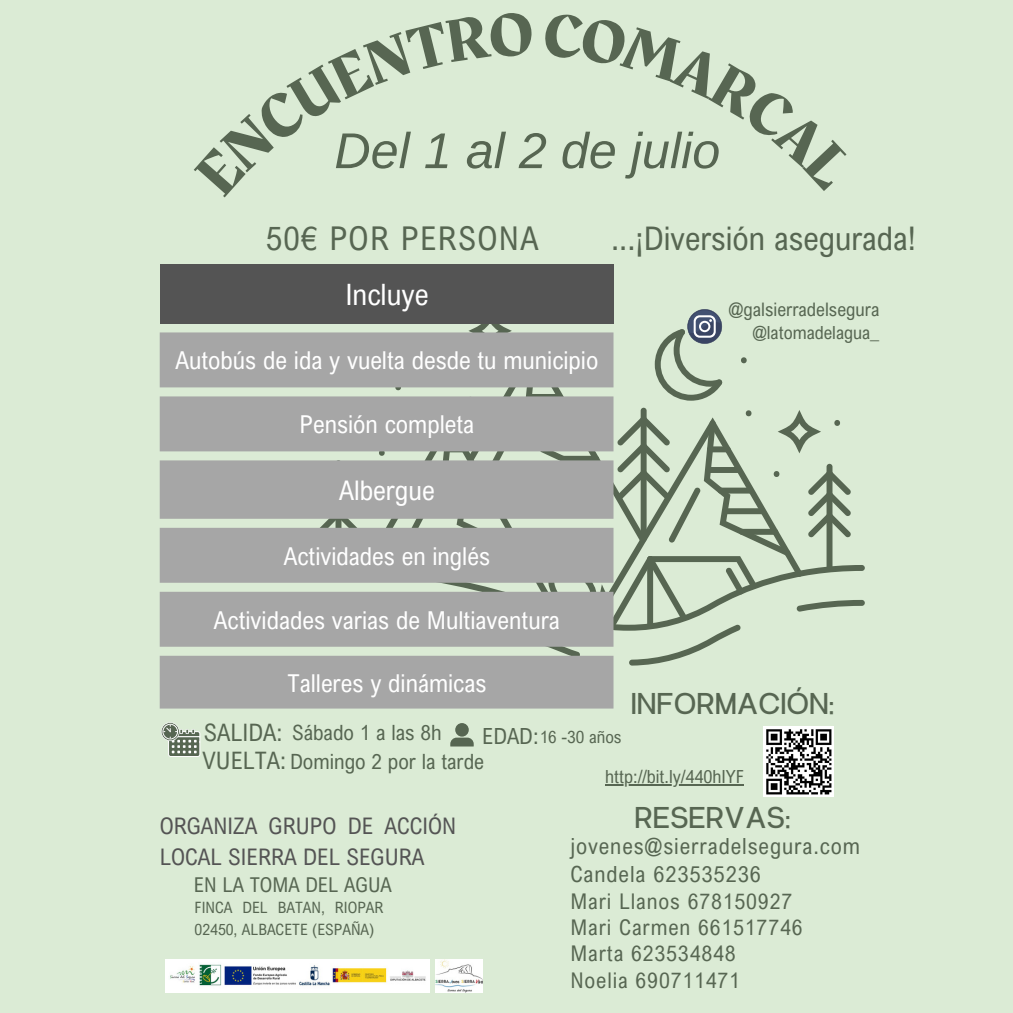
<style>
.page{position:relative;width:1013px;height:1013px;background:#fff}
.page>*{position:absolute;margin:0;border:0;box-sizing:border-box;transform-origin:0 0}
.t1{font:italic 50.25px "Arimo";color:#576652}
.t2{font:32.75px "Arial Nova Cond";letter-spacing:.04em;color:#576652}
.t3{font:32.5px "Arial Nova Cond";color:#576652}
.t4{font:30.12px "Radio Grotesk";letter-spacing:.04em;color:#576652}
.t5{font:29.5px "Arial Nova Cond";color:#fff}
.t6{font:27px "Arial Nova Cond";color:#fff}
.t7{font:24.62px "Arial Nova Cond";color:#fff}
.t8{font:24px "Arial Nova Cond";color:#576652}
.t9{font:22.88px/31px "Arial Nova Cond";color:#545454}
.t10{font:22.25px "Arial Nova Cond";letter-spacing:.04em;color:#576652}
.t11{font:21.62px "Arial Nova Cond";letter-spacing:.04em;color:#576652}
.t12{font:21px "Arial Nova Cond";color:#576652}
.t13{font:20.5px "Arial Nova Cond";color:#576652}
.t14{font:18.62px "Arial Nova Cond";color:#576652}
.t15{font:18px "Arial Nova Cond";color:#576652}
.t16{font:17.12px "Arial Nova Cond";color:#576652}
.t17{font:15.62px/21.5px "Arial Nova Cond";color:#576652}
</style>
<div class="page">
<div style="left:0;top:0;width:1012px;height:1012px;background:#dbebd5"></div>
<div style="left:160px;top:264px;width:453px;height:59px;background:#545454"></div>
<svg style="left:160px;top:332px;width:453px;height:376px;background:#abacaa"></svg>
<svg style="left:450px;top:723px;width:23px;height:23px"></svg>
<svg style="left:161px;top:722px;width:39px;height:34px"></svg>
<img style="left:436px;top:959px;width:46px;height:33px">
<svg style="left:316px;top:309px;width:548px;height:356px"></svg>
<img style="left:166px;top:959px;width:263px;height:33px">
<img style="left:763px;top:726px;width:70px;height:70px">
<hr style="left:605px;top:784px;width:139px;height:2px;background:#576652">
<p class="t1" style="left:334px;top:123px;width:387px">Del 1 al 2 de julio</p>
<p class="t2" style="left:266px;top:218px;width:274px">50€ POR PERSONA</p>
<p class="t5" style="left:345px;top:276px;width:85px">Incluye</p>
<p class="t7" style="left:175px;top:345px;width:424px">Autobús de ida y vuelta desde tu municipio</p>
<p class="t3" style="left:611px;top:218px;width:306px">...¡Diversión asegurada!</p>
<p class="t14" style="left:728px;top:297px;width:152px">@galsierradelsegura</p>
<p class="t15" style="left:752px;top:321px;width:128px">@latomadelagua_</p>
<p class="t7" style="left:300px;top:409px;width:176px">Pensión completa</p>
<p class="t6" style="left:339px;top:473px;width:97px">Albergue</p>
<p class="t7" style="left:284px;top:540px;width:208px">Actividades en inglés</p>
<p class="t7" style="left:214px;top:604px;width:347px">Actividades varias de Multiaventura</p>
<p class="t7" style="left:287px;top:667px;width:201px">Talleres y dinámicas</p>
<p class="t4" style="left:631px;top:683px;width:204px">INFORMACIÓN:</p>
<p class="t8" style="left:204px;top:717px;width:80px">SALIDA:</p>
<p class="t10" style="left:482px;top:722px;width:58px">EDAD:</p>
<p class="t16" style="left:539px;top:726px;width:83px">16 -30 años</p>
<p class="t8" style="left:203px;top:745px;width:85px">VUELTA:</p>
<p class="t12" style="left:292px;top:719px;width:151px">Sábado 1 a las 8h</p>
<p class="t12" style="left:290px;top:748px;width:196px">Domingo 2 por la tarde</p>
<p class="t15" style="left:605px;top:765px;width:140px">http://bit.ly/440hIYF</p>
<p class="t9" style="left:160px;top:809px;width:298px">ORGANIZA GRUPO DE ACCIÓN<br>LOCAL SIERRA DEL SEGURA</p>
<p class="t13" style="left:194px;top:871px;width:199px">EN LA TOMA DEL AGUA</p>
<p class="t17" style="left:195px;top:896px;width:190px">FINCA DEL BATAN, RIOPAR<br>02450, ALBACETE (ESPAÑA)</p>
<p class="t4" style="left:635px;top:797px;width:156px">RESERVAS:</p>
<p class="t10" style="left:570px;top:832px;width:291px">jovenes@sierradelsegura.com</p>
<p class="t10" style="left:570px;top:859px;width:192px">Candela 623535236</p>
<p class="t11" style="left:570px;top:887px;width:223px">Mari Llanos 678150927</p>
<p class="t11" style="left:570px;top:913px;width:234px">Mari Carmen 661517746</p>
<p class="t11" style="left:570px;top:940px;width:167px">Marta 623534848</p>
<p class="t11" style="left:570px;top:966px;width:171px">Noelia 690711471</p>
</div>
